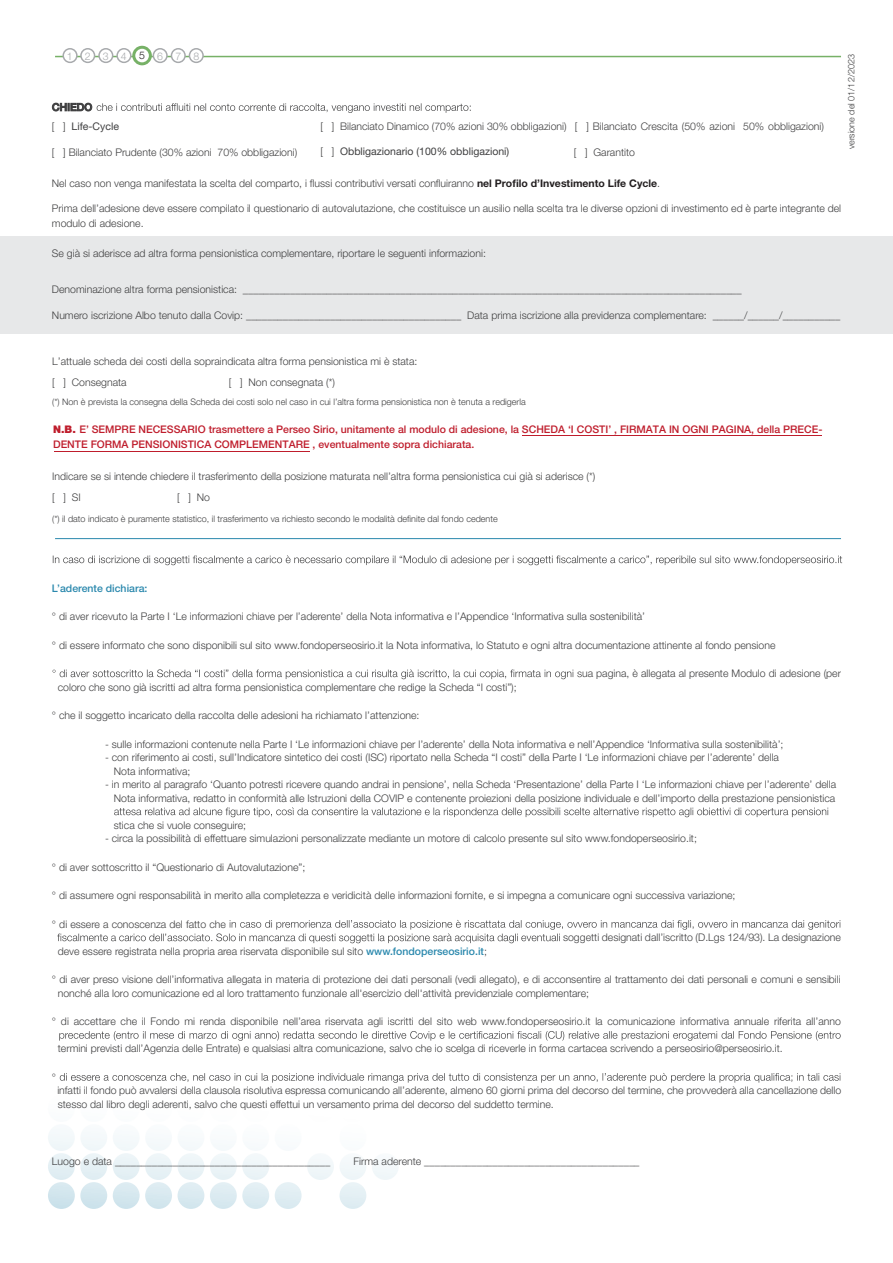
<style>
.page{position:relative;width:893px;height:1263px;background:#fff}
.page>*{position:absolute;margin:0;border:0;box-sizing:border-box;transform-origin:0 0}
.t1{font:300 10.5px/13.5px "Helvetica Neue LT Std";color:#3f3f40}
.t2{font:500 10.5px/15px "Helvetica Neue LT Std";color:#bf1d2c}
.t3{font:10.5px/19.5px "Helvetica Neue LT Std";color:#3f3f40}
.t4{font:500 10.5px "Helvetica Neue LT Std";color:#2a88ad}
.t5{font:300 10.5px "Helvetica Neue LT Std";letter-spacing:1.17em;color:#a8aaad}
.t6{font:300 9px "Helvetica Neue LT Std";color:#3f3f40}
.s1{color:#231f20}
.s2{font-weight:500}
.s3{font-weight:300}
.s4{font-weight:700;color:#231f20}
.s5{font-weight:900}
.s6{font-weight:500;color:#2a88ad}
</style>
<div class="page">
<hr style="left:55px;top:56px;width:786px;height:1px;background:#77b167">
<div style="left:63px;top:49px;width:14px;height:13px;background:#fff;border-radius:50%"></div>
<svg style="left:132px;top:46px;width:20px;height:19px"></svg>
<svg style="left:48px;top:943px;width:423px;height:266px"></svg>
<div style="left:0;top:236px;width:893px;height:97px;background:#e7e8e9"></div>
<hr style="left:55px;top:538px;width:786px;height:1px;background:#2a88ad">
<svg style="left:97px;top:103px;width:374px;height:10px"></svg>
<svg style="left:53px;top:555px;width:789px;height:10px"></svg>
<svg style="left:53px;top:669px;width:529px;height:10px"></svg>
<svg style="left:114px;top:807px;width:714px;height:10px"></svg>
<svg style="left:57px;top:920px;width:783px;height:23px"></svg>
<svg style="left:59px;top:1031px;width:782px;height:10px"></svg>
<svg style="left:60px;top:1073px;width:780px;height:10px"></svg>
<hr style="left:522px;top:435px;width:300px;height:1px;background:#bf1d2c">
<hr style="left:54px;top:451px;width:256px;height:1px;background:#bf1d2c">
<div style="left:81px;top:49px;width:14px;height:13px;background:#fff;border-radius:50%"></div>
<div style="left:80px;top:48px;width:15px;height:15px;border:2px solid #a8aaad;border-radius:50%"></div>
<div style="left:99px;top:49px;width:14px;height:13px;background:#fff;border-radius:50%"></div>
<div style="left:98px;top:48px;width:15px;height:15px;border:2px solid #a8aaad;border-radius:50%"></div>
<div style="left:117px;top:49px;width:14px;height:13px;background:#fff;border-radius:50%"></div>
<div style="left:116px;top:48px;width:15px;height:15px;border:2px solid #a8aaad;border-radius:50%"></div>
<div style="left:63px;top:48px;width:15px;height:15px;border:2px solid #a8aaad;border-radius:50%"></div>
<div style="left:153px;top:49px;width:14px;height:13px;background:#fff;border-radius:50%"></div>
<div style="left:153px;top:48px;width:15px;height:15px;border:2px solid #a8aaad;border-radius:50%"></div>
<div style="left:171px;top:49px;width:14px;height:13px;background:#fff;border-radius:50%"></div>
<div style="left:171px;top:48px;width:15px;height:15px;border:2px solid #a8aaad;border-radius:50%"></div>
<div style="left:189px;top:49px;width:14px;height:13px;background:#fff;border-radius:50%"></div>
<div style="left:189px;top:48px;width:15px;height:15px;border:2px solid #a8aaad;border-radius:50%"></div>
<p class="t5" style="left:67px;top:49px;width:7px">1</p>
<p class="t5" style="left:85px;top:49px;width:116px">234<span class="s1">5</span>678</p>
<p class="t3" style="left:52px;top:97px;width:69px"><span class="s2">CHIEDO<br></span><span class="s3">[ ]</span> Life-Cycle</p>
<p class="t1" style="left:52px;top:145px;width:247px">[ ] Bilanciato Prudente (30% azioni 70% obbligazioni)</p>
<p class="t1" style="left:320px;top:119px;width:248px">[ ] Bilanciato Dinamico (70% azioni 30% obbligazioni)</p>
<p class="t3" style="left:320px;top:142px;width:190px"><span class="s3">[ ]</span> Obbligazionario (100% obbligazioni)</p>
<p class="t1" style="left:575px;top:120px;width:251px">[ ] Bilanciato Crescita (50% azioni 50% obbligazioni)</p>
<p class="t1" style="left:574px;top:145px;width:63px">[ ] Garantito</p>
<p class="t1" style="left:52px;top:177px;width:610px">Nel caso non venga manifestata la scelta del comparto, i flussi contributivi versati confluiranno <span class="s4">nel Profilo d’Investimento Life Cycle</span>.</p>
<p class="t6" style="left:846px;top:149px;width:96px;rotate:-90deg">versione del 01/12/2023</p>
<p class="t1" style="left:52px;top:201px;width:791px;line-height:15px">Prima dell’adesione deve essere compilato il questionario di autovalutazione, che costituisce un ausilio nella scelta tra le diverse opzioni di investimento ed è parte integrante del modulo di adesione.</p>
<p class="t1" style="left:52px;top:247px;width:435px">Se già si aderisce ad altra forma pensionistica complementare, riportare le seguenti informazioni:</p>
<p class="t1" style="left:52px;top:283px;width:691px">Denominazione altra forma pensionistica: _______________________________________________________________________________________________</p>
<p class="t1" style="left:52px;top:308px;width:790px">Numero iscrizione Albo tenuto dalla Covip: _________________________________________ Data prima iscrizione alla previdenza complementare: ______/______/___________</p>
<p class="t1" style="left:52px;top:350px;width:367px;line-height:21px">L’attuale scheda dei costi della sopraindicata altra forma pensionistica mi è stata: [ ] Consegnata</p>
<p class="t1" style="left:229px;top:375px;width:108px">[ ] Non consegnata (*)</p>
<p class="t6" style="left:52px;top:396px;width:475px">(*) Non è prevista la consegna della Scheda dei costi solo nel caso in cui l’altra forma pensionistica non è tenuta a redigerla</p>
<p class="t2" style="left:53px;top:422px;width:771px"><span class="s5">N.B.</span> E’ SEMPRE NECESSARIO trasmettere a Perseo Sirio, unitamente al modulo di adesione, la SCHEDA ‘I COSTI’ , FIRMATA IN OGNI PAGINA, della PRECE-<br>DENTE FORMA PENSIONISTICA COMPLEMENTARE , eventualmente sopra dichiarata.</p>
<p class="t1" style="left:52px;top:466px;width:545px;line-height:21px">Indicare se si intende chiedere il trasferimento della posizione maturata nell’altra forma pensionistica cui già si aderisce (*) [ ] SI</p>
<p class="t1" style="left:177px;top:491px;width:34px">[ ] No</p>
<p class="t6" style="left:52px;top:514px;width:447px">(*) il dato indicato è puramente statistico, il trasferimento va richiesto secondo le modalità definite dal fondo cedente</p>
<p class="t4" style="left:52px;top:582px;width:97px">L’aderente dichiara:</p>
<p class="t1" style="left:52px;top:609px;width:595px">° di aver ricevuto la Parte I ‘Le informazioni chiave per l’aderente’ della Nota informativa e l’Appendice ‘Informativa sulla sostenibilità’</p>
<p class="t1" style="left:52px;top:638px;width:725px">° di essere informato che sono disponibili sul sito www.fondoperseosirio.it la Nota informativa, lo Statuto e ogni altra documentazione attinente al fondo pensione</p>
<p class="t1" style="left:582px;top:666px;width:260px">ua pagina, è allegata al presente Modulo di adesione (per</p>
<p class="t1" style="left:58px;top:680px;width:460px">coloro che sono già iscritti ad altra forma pensionistica complementare che redige la Scheda “I costi”);</p>
<p class="t1" style="left:52px;top:708px;width:369px">° che il soggetto incaricato della raccolta delle adesioni ha richiamato l’attenzione:</p>
<p class="t1" style="left:105px;top:737px;width:680px">- sulle informazioni contenute nella Parte I ‘Le informazioni chiave per l’aderente’ della Nota informativa e nell’Appendice ‘Informativa sulla sostenibilità’;</p>
<p class="t1" style="left:114px;top:750px;width:667px;text-indent:-9px">- con riferimento ai costi, sull’Indicatore sintetico dei costi (ISC) riportato nella Scheda “I costi” della Parte I ‘Le informazioni chiave per l’aderente’ della<br>Nota informativa;</p>
<p class="t1" style="left:105px;top:777px;width:733px;text-align:right">- in merito al paragrafo ‘Quanto potresti ricevere quando andrai in pensione’, nella Scheda ‘Presentazione’ della Parte I ‘Le informazioni chiave per l’aderente’ della<br>Nota informativa, redatto in conformità alle Istruzioni della COVIP e contenente proiezioni della posizione individuale e dell’importo della prestazione pensionistica</p>
<p class="t1" style="left:114px;top:818px;width:134px">stica che si vuole conseguire;</p>
<p class="t1" style="left:105px;top:831px;width:593px">- circa la possibilità di effettuare simulazioni personalizzate mediante un motore di calcolo presente sul sito www.fondoperseosirio.it;</p>
<p class="t1" style="left:52px;top:860px;width:255px">° di aver sottoscritto il “Questionario di Autovalutazione”;</p>
<p class="t1" style="left:52px;top:888px;width:685px">° di assumere ogni responsabilità in merito alla completezza e veridicità delle informazioni fornite, e si impegna a comunicare ogni successiva variazione;</p>
<p class="t1" style="left:52px;top:917px;width:175px">° di essere a conoscenza del fatto che</p>
<p class="t1" style="left:563px;top:930px;width:279px">soggetti designati dall’iscritto (D.Lgs 124/93). La designazione</p>
<p class="t1" style="left:58px;top:944px;width:431px">deve essere registrata nella propria area riservata disponibile sul sito <span class="s6">www.fondoperseosirio.it</span>;</p>
<p class="t1" style="left:58px;top:972px;width:784px;text-indent:-6px">° di aver preso visione dell’informativa allegata in materia di protezione dei dati personali (vedi allegato), e di acconsentire al trattamento dei dati personali e comuni e sensibili nonché alla loro comunicazione ed al loro trattamento funzionale all'esercizio dell'attività previdenziale complementare;</p>
<p class="t1" style="left:52px;top:1014px;width:790px">° di accettare che il Fondo mi renda disponibile nell’area riservata agli iscritti del sito web www.fondoperseosirio.it la comunicazione informativa annuale riferita all’anno</p>
<p class="t1" style="left:58px;top:1041px;width:726px">termini previsti dall’Agenzia delle Entrate) e qualsiasi altra comunicazione, salvo che io scelga di riceverle in forma cartacea scrivendo a perseosirio@perseosirio.it.</p>
<p class="t1" style="left:52px;top:1070px;width:6px">°</p>
<p class="t1" style="left:57px;top:1083px;width:785px">infatti il fondo può avvalersi della clausola risolutiva espressa comunicando all’aderente, almeno 60 giorni prima del decorso del termine, che provvederà alla cancellazione dello stesso dal libro degli aderenti, salvo che questi effettui un versamento prima del decorso del suddetto termine.</p>
<p class="t1" style="left:52px;top:1154px;width:280px">Luogo e data _________________________________________</p>
<p class="t1" style="left:354px;top:1154px;width:287px">Firma aderente _________________________________________</p>
</div>
